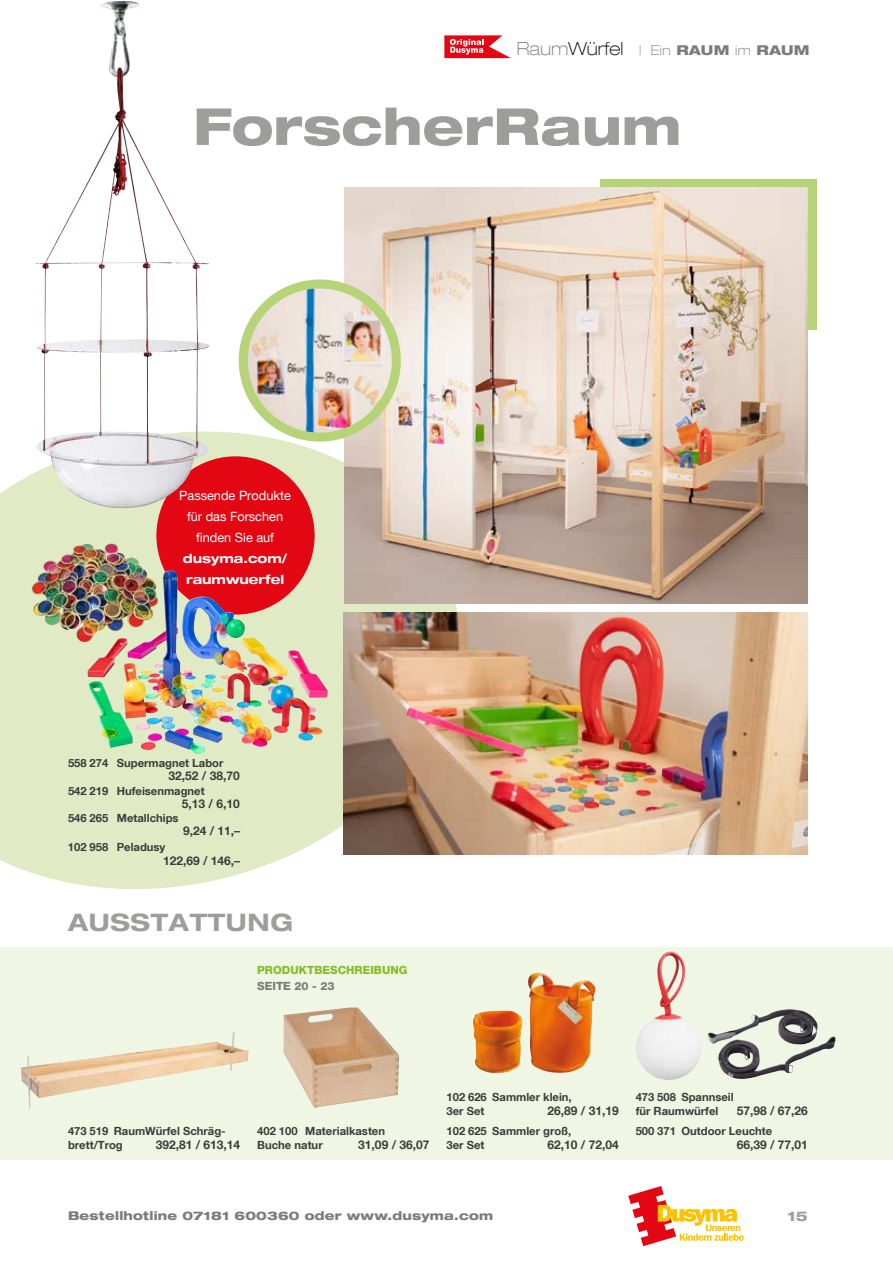
<style>
.page{position:relative;width:893px;height:1263px;background:#fff}
.page>*{position:absolute;margin:0;border:0;box-sizing:border-box;transform-origin:0 0}
.t1{font:800 expanded 51px "Helvetica Neue LT Com";color:#9d9d9c}
.t2{font:700 expanded 24px "Helvetica Neue LT Com";letter-spacing:.03em;color:#9d9d9c}
.t3{font:800 expanded 13.5px "Helvetica Neue LT Com";letter-spacing:.02em;color:#7c7b7b}
.t4{font:800 expanded 13.5px "Helvetica Neue LT Com";color:#9d9d9c}
.t5{font:12.75px/21px "Helvetica Neue LT Com";color:#fff;text-align:center}
.t6{font:700 expanded 12.75px/21px "Helvetica Neue LT Com";color:#fff}
.t7{font:700 12px "Helvetica Neue LT Com";color:#3c3c3b}
.t8{font:800 expanded 12px "Helvetica Neue LT Com";letter-spacing:.02em;color:#7c7b7b}
.t9{font:700 11.25px/14px "Helvetica Neue LT Com";color:#3c3c3b}
.t10{font:800 11.25px "Helvetica Neue LT Com";color:#86bc25}
.t11{font:800 11.25px "Helvetica Neue LT Com";color:#7c7b7b}
.s1{font-weight:100;font-size:18px}
.s2{font-weight:100;font-size:18px;color:#000}
.s3{font-weight:100}
</style>
<div class="page">
<svg style="left:444px;top:35px;width:67px;height:23px"></svg>
<div style="left:0;top:948px;width:893px;height:212px;background:#f0f6e4"></div>
<svg style="left:0;top:431px;width:457px;height:458px;fill:#e0ebc6"></svg>
<img style="left:21px;top:1031px;width:228px;height:78px">
<img style="left:708px;top:1009px;width:124px;height:70px">
<img style="left:473px;top:1010px;width:50px;height:63px">
<img style="left:528px;top:972px;width:67px;height:101px">
<img style="left:636px;top:951px;width:65px;height:129px">
<img style="left:284px;top:1007px;width:115px;height:101px">
<div style="left:156px;top:456px;width:159px;height:159px;background:#e30613;border-radius:50%"></div>
<img style="left:344px;top:612px;width:463px;height:243px">
<div style="left:600px;top:179px;width:216px;height:151px;background:#b7d378"></div>
<img style="left:344px;top:187px;width:464px;height:417px">
<img style="left:243px;top:284px;width:153px;height:153px">
<div style="left:239px;top:279px;width:162px;height:163px;border:9px solid #b7d378;border-radius:50%"></div>
<img style="left:31px;top:543px;width:128px;height:99px">
<img style="left:34px;top:1px;width:176px;height:508px">
<img style="left:122px;top:570px;width:151px;height:177px">
<svg style="left:628px;top:1186px;width:116px;height:60px"></svg>
<p class="t3" style="left:517px;top:42px;width:294px"><span class="s1">Raum</span><span class="s2">Würfel</span> <span class="s3">| Ein</span> RAUM <span class="s3">im</span> RAUM</p>
<h1 class="t1" style="left:193px;top:107px;width:490px">ForscherRaum</h1>
<p class="t5" style="left:179px;top:486px;width:113px">Passende Produkte für das Forschen finden Sie auf</p>
<p class="t6" style="left:183px;top:549px;width:106px">dusyma.com/ raumwuerfel</p>
<p class="t9" style="left:68px;top:756px;width:157px">558 274 Supermagnet Labor</p>
<p class="t7" style="left:169px;top:771px;width:73px">32,52 / 38,70</p>
<p class="t9" style="left:68px;top:785px;width:138px">542 219 Hufeisenmagnet</p>
<p class="t7" style="left:182px;top:799px;width:59px">5,13 / 6,10</p>
<p class="t9" style="left:68px;top:812px;width:112px">546 265 Metallchips</p>
<p class="t7" style="left:183px;top:827px;width:59px">9,24 / 11,–</p>
<p class="t9" style="left:68px;top:841px;width:99px">102 958 Peladusy</p>
<p class="t7" style="left:163px;top:856px;width:79px">122,69 / 146,–</p>
<h2 class="t2" style="left:68px;top:914px;width:226px">AUSSTATTUNG</h2>
<p class="t10" style="left:257px;top:965px;width:152px">PRODUKTBESCHREIBUNG</p>
<p class="t11" style="left:257px;top:982px;width:79px">SEITE 20 - 23</p>
<p class="t9" style="left:68px;top:1125px;width:159px">473 519 RaumWürfel Schräg&shy;brett/Trog</p>
<p class="t7" style="left:156px;top:1140px;width:86px">392,81 / 613,14</p>
<p class="t9" style="left:257px;top:1125px;width:67px">402 100<br>Buche natur</p>
<p class="t9" style="left:305px;top:1125px;width:81px">Materialkasten</p>
<p class="t7" style="left:358px;top:1140px;width:73px">31,09 / 36,07</p>
<p class="t9" style="left:446px;top:1091px;width:127px">102 626 Sammler klein,<br>3er Set</p>
<p class="t7" style="left:547px;top:1106px;width:73px">26,89 / 31,19</p>
<p class="t9" style="left:446px;top:1125px;width:126px">102 625 Sammler groß,<br>3er Set</p>
<p class="t7" style="left:547px;top:1140px;width:73px">62,10 / 72,04</p>
<p class="t9" style="left:636px;top:1091px;width:100px">473 508 Spannseil für Raumwürfel</p>
<p class="t7" style="left:737px;top:1106px;width:73px">57,98 / 67,26</p>
<p class="t9" style="left:636px;top:1125px;width:138px">500 371 Outdoor Leuchte</p>
<p class="t7" style="left:737px;top:1140px;width:73px">66,39 / 77,01</p>
<p class="t8" style="left:68px;top:1211px;width:426px">Bestellhotline 07181 600360 oder www.dusyma.com</p>
<p class="t4" style="left:788px;top:1211px;width:22px">15</p>
</div>
